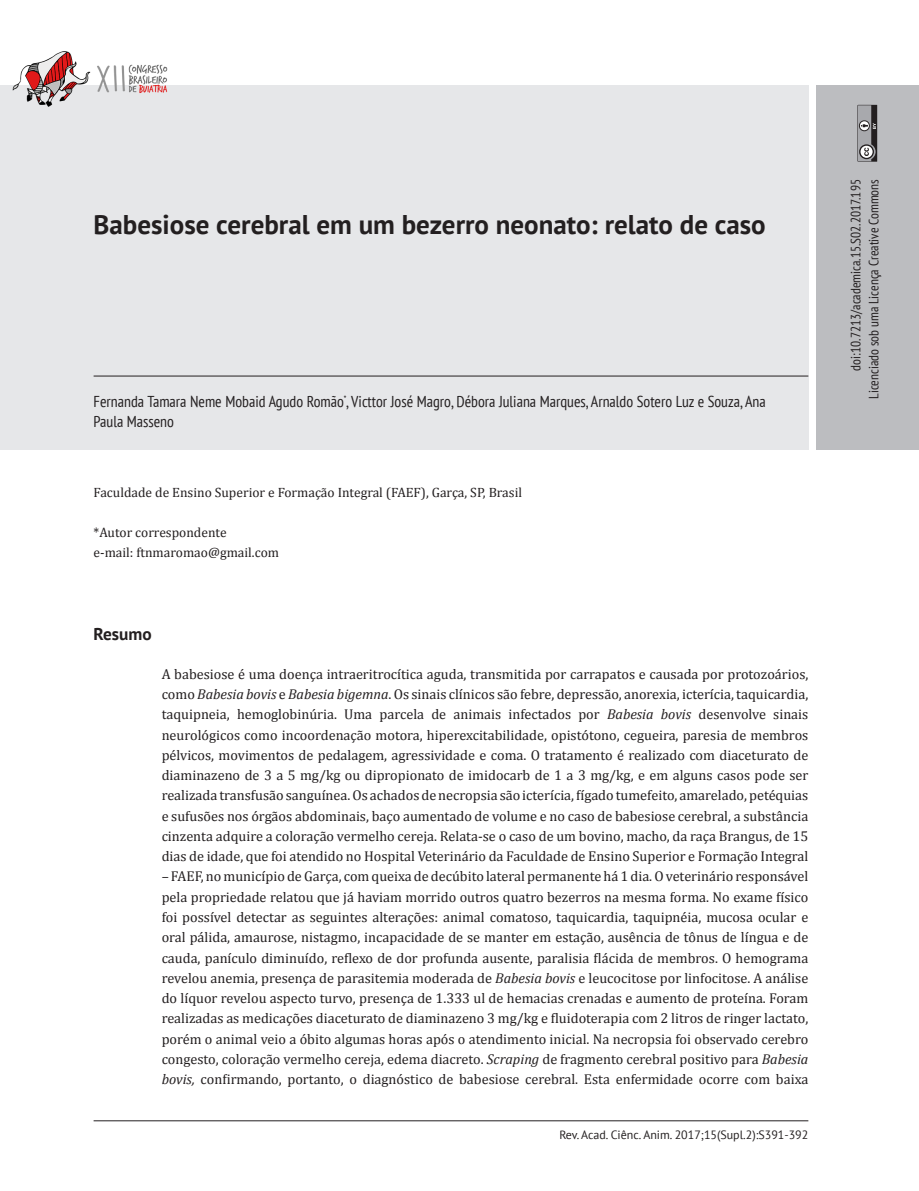
<style>
.page{position:relative;width:919px;height:1191px;background:#fff}
.page>*{position:absolute;margin:0;border:0;box-sizing:border-box;transform-origin:0 0}
.Título_Artigo{font:700 27px "PT Sans";color:#231f20}
.t1{font:700 17.25px "PT Sans";color:#231f20}
.Nomes_-_Autores{font:condensed 15.75px/20.2px "PT Sans";color:#231f20}
.Texto_-_Resumo{font:14.25px/20.2px "Cambria";color:#231f20;text-align:justify}
.Corpo_de_texto_-_Rec{font:13.5px "Cambria";color:#231f20}
.t2{font:condensed 13.5px/18px "PT Sans";color:#231f20;text-align:right}
.Rodapé{font:12px "PT Sans";color:#231f20}
.s1{font-style:italic}
</style>
<div class="page">
<hr style="left:94px;top:1120px;width:714px;height:1px;background:#231f20">
<div style="left:0;top:85px;width:808px;height:365px;background:#e6e7e9"></div>
<div style="left:816px;top:85px;width:102px;height:365px;background:#bcbdc0"></div>
<svg style="left:857px;top:105px;width:20px;height:57px"></svg>
<img style="left:12px;top:51px;width:156px;height:56px">
<hr style="left:94px;top:376px;width:714px;height:1px;background:#231f20">
<p class="Título_Artigo" style="left:94px;top:206px;width:673px">Babesiose cerebral em um bezerro neonato: relato de caso</p>
<p class="Nomes_-_Autores" style="left:94px;top:391px;width:673px">Fernanda Tamara Neme Mobaid Agudo Romão<sup>*</sup>, Victtor José Magro, Débora Juliana Marques, Arnaldo Sotero Luz e Souza, Ana<br>Paula Masseno</p>
<p class="Corpo_de_texto_-_Rec" style="left:94px;top:484px;width:430px">Faculdade de Ensino Superior e Formação Integral (FAEF), Garça, SP, Brasil</p>
<p class="Corpo_de_texto_-_Rec" style="left:94px;top:524px;width:134px">*Autor correspondente</p>
<p class="Corpo_de_texto_-_Rec" style="left:94px;top:545px;width:187px">e-mail: ftnmaromao@gmail.com</p>
<p class="t1" style="left:94px;top:623px;width:60px">Resumo</p>
<p class="Texto_-_Resumo" style="left:162px;top:664px;width:648px">A babesiose é uma doença intraeritrocítica aguda, transmitida por carrapatos e causada por protozoários, como <span class="s1">Babesia bovis</span> e <span class="s1">Babesia bigemna</span>. Os sinais clínicos são febre, depressão, anorexia, icterícia, taquicardia, taquipneia, hemoglobinúria. Uma parcela de animais infectados por <span class="s1">Babesia bovis</span> desenvolve sinais neurológicos como incoordenação motora, hiperexcitabilidade, opistótono, cegueira, paresia de membros pélvicos, movimentos de pedalagem, agressividade e coma. O tratamento é realizado com diaceturato de diaminazeno de 3 a 5 mg/kg ou dipropionato de imidocarb de 1 a 3 mg/kg, e em alguns casos pode ser realizada transfusão sanguínea. Os achados de necropsia são icterícia, fígado tumefeito, amarelado, petéquias e sufusões nos órgãos abdominais, baço aumentado de volume e no caso de babesiose cerebral, a substância cinzenta adquire a coloração vermelho cereja. Relata-se o caso de um bovino, macho, da raça Brangus, de 15 dias de idade, que foi atendido no Hospital Veterinário da Faculdade de Ensino Superior e Formação Integral</p>
<p class="Texto_-_Resumo" style="left:162px;top:866px;width:648px">– FAEF, no município de Garça, com queixa de decúbito lateral permanente há 1 dia. O veterinário responsável pela propriedade relatou que já haviam morrido outros quatro bezerros na mesma forma. No exame físico foi possível detectar as seguintes alterações: animal comatoso, taquicardia, taquipnéia, mucosa ocular e oral pálida, amaurose, nistagmo, incapacidade de se manter em estação, ausência de tônus de língua e de cauda, panículo diminuído, reflexo de dor profunda ausente, paralisia flácida de membros. O hemograma revelou anemia, presença de parasitemia moderada de <span class="s1">Babesia bovis</span> e leucocitose por linfocitose. A análise do líquor revelou aspecto turvo, presença de 1.333 ul de hemacias crenadas e aumento de proteína. Foram realizadas as medicações diaceturato de diaminazeno 3 mg/kg e fluidoterapia com 2 litros de ringer lactato, porém o animal veio a óbito algumas horas após o atendimento inicial. Na necropsia foi observado cerebro congesto, coloração vermelho cereja, edema diacreto. <span class="s1">Scraping</span> de fragmento cerebral positivo para <span class="s1">Babesia bovis,</span> confirmando, portanto, o diagnóstico de babesiose cerebral. Esta enfermidade ocorre com baixa</p>
<p class="Rodapé" style="left:559px;top:1126px;width:250px">Rev. Acad. Ciênc. Anim. 2017;15(Supl.2):S391-392</p>
<p class="t2" style="left:846px;top:399px;width:221px;rotate:-90deg">doi:10.7213/academica.15.S02.2017.195<br>Licenciado sob uma Licença Creative Commons</p>
</div>
